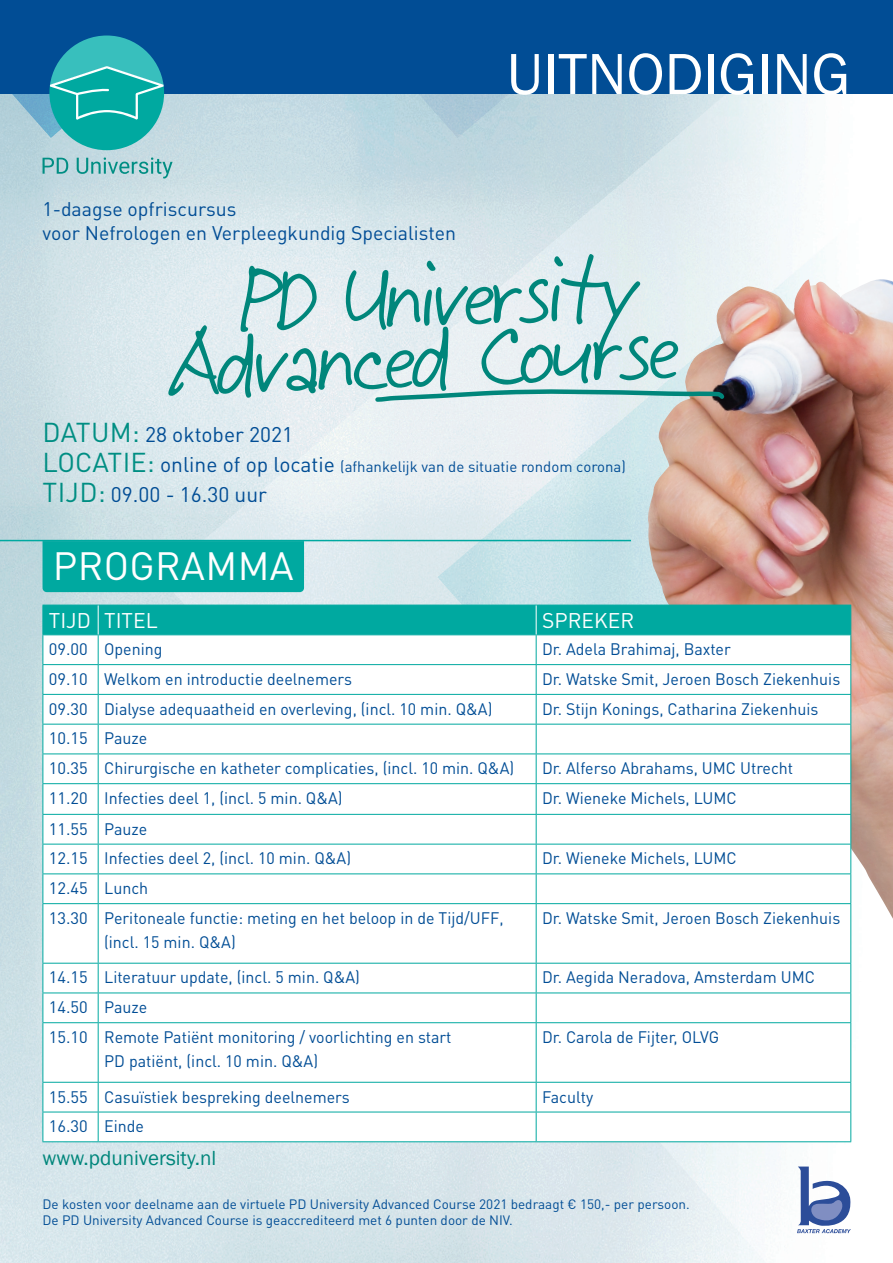
<style>
.page{position:relative;width:893px;height:1263px;background:#fff}
.page>*{position:absolute;margin:0;border:0;box-sizing:border-box;transform-origin:0 0}
.t1{font:92.25px "Jeff Script";color:#00867b}
.t2{font:60px "Franklin Gothic";color:#fff}
.t3{font:39px "DIN Pro";letter-spacing:.01em;color:#fff}
.t4{font:21px "DIN Pro";color:#014d95}
.t5{font:21px "Franklin Gothic";color:#00867b}
.t6{font:21px "DIN Pro";color:#fff}
.t7{font:19.5px/24px "DIN Pro";color:#014d95}
.t8{font:16.5px/29.7px "DIN Pro";color:#014d95}
.t9{font:15px "DIN Pro";color:#014d95}
.t10{font:13.5px/16.5px "DIN Pro";color:#014d95}
.s1{font-size:27px;color:#008e83}
.s2{font-size:21px}
</style>
<div class="page">
<img style="left:0;top:94px;width:852px;height:1169px">
<div style="left:0;top:0;width:893px;height:94px;background:#014d95"></div>
<svg style="left:43px;top:158px;width:25px;height:16px"></svg>
<svg style="left:77px;top:157px;width:96px;height:21px"></svg>
<svg style="left:49px;top:36px;width:115px;height:114px"></svg>
<div style="left:43px;top:541px;width:261px;height:51px;background:#00a9a0"></div>
<svg style="left:797px;top:1166px;width:55px;height:67px"></svg>
<img style="left:648px;top:279px;width:245px;height:640px">
<svg style="left:44px;top:784px;width:806px;height:357px"></svg>
<hr style="left:43px;top:783px;width:55px;height:1px;background:#00a9a0">
<hr style="left:43px;top:784px;width:1px;height:30px;background:#00a9a0">
<hr style="left:98px;top:783px;width:438px;height:1px;background:#00a9a0">
<hr style="left:98px;top:784px;width:1px;height:30px;background:#00a9a0">
<hr style="left:536px;top:783px;width:315px;height:1px;background:#00a9a0">
<hr style="left:536px;top:784px;width:1px;height:30px;background:#00a9a0">
<hr style="left:850px;top:784px;width:1px;height:30px;background:#00a9a0">
<hr style="left:43px;top:814px;width:55px;height:1px;background:#00a9a0">
<hr style="left:98px;top:814px;width:438px;height:1px;background:#00a9a0">
<hr style="left:536px;top:814px;width:315px;height:1px;background:#00a9a0">
<hr style="left:43px;top:844px;width:55px;height:1px;background:#00a9a0">
<hr style="left:98px;top:844px;width:438px;height:1px;background:#00a9a0">
<hr style="left:536px;top:844px;width:315px;height:1px;background:#00a9a0">
<hr style="left:43px;top:873px;width:55px;height:1px;background:#00a9a0">
<svg style="left:43px;top:815px;width:1px;height:88px"></svg>
<hr style="left:98px;top:873px;width:438px;height:1px;background:#00a9a0">
<svg style="left:98px;top:815px;width:1px;height:88px"></svg>
<hr style="left:536px;top:873px;width:315px;height:1px;background:#00a9a0">
<svg style="left:536px;top:815px;width:1px;height:88px"></svg>
<svg style="left:850px;top:815px;width:1px;height:88px"></svg>
<hr style="left:43px;top:903px;width:55px;height:1px;background:#00a9a0">
<hr style="left:43px;top:904px;width:1px;height:59px;background:#00a9a0">
<hr style="left:98px;top:903px;width:438px;height:1px;background:#00a9a0">
<hr style="left:98px;top:904px;width:1px;height:59px;background:#00a9a0">
<hr style="left:536px;top:903px;width:315px;height:1px;background:#00a9a0">
<hr style="left:536px;top:904px;width:1px;height:59px;background:#00a9a0">
<hr style="left:850px;top:904px;width:1px;height:59px;background:#00a9a0">
<hr style="left:43px;top:963px;width:55px;height:1px;background:#00a9a0">
<hr style="left:98px;top:963px;width:438px;height:1px;background:#00a9a0">
<hr style="left:536px;top:963px;width:315px;height:1px;background:#00a9a0">
<hr style="left:43px;top:992px;width:55px;height:1px;background:#00a9a0">
<svg style="left:43px;top:963px;width:1px;height:59px"></svg>
<hr style="left:98px;top:992px;width:438px;height:1px;background:#00a9a0">
<svg style="left:98px;top:963px;width:1px;height:59px"></svg>
<hr style="left:536px;top:992px;width:315px;height:1px;background:#00a9a0">
<svg style="left:536px;top:963px;width:1px;height:59px"></svg>
<svg style="left:850px;top:963px;width:1px;height:59px"></svg>
<hr style="left:43px;top:1022px;width:55px;height:1px;background:#00a9a0">
<hr style="left:43px;top:1023px;width:1px;height:59px;background:#00a9a0">
<hr style="left:98px;top:1022px;width:438px;height:1px;background:#00a9a0">
<hr style="left:98px;top:1023px;width:1px;height:59px;background:#00a9a0">
<hr style="left:536px;top:1022px;width:315px;height:1px;background:#00a9a0">
<hr style="left:536px;top:1023px;width:1px;height:59px;background:#00a9a0">
<hr style="left:850px;top:1023px;width:1px;height:59px;background:#00a9a0">
<hr style="left:43px;top:1082px;width:55px;height:1px;background:#00a9a0">
<hr style="left:98px;top:1082px;width:438px;height:1px;background:#00a9a0">
<hr style="left:536px;top:1082px;width:315px;height:1px;background:#00a9a0">
<hr style="left:43px;top:1112px;width:55px;height:1px;background:#00a9a0">
<svg style="left:43px;top:1083px;width:1px;height:58px"></svg>
<hr style="left:98px;top:1112px;width:438px;height:1px;background:#00a9a0">
<svg style="left:98px;top:1083px;width:1px;height:58px"></svg>
<hr style="left:536px;top:1112px;width:315px;height:1px;background:#00a9a0">
<svg style="left:536px;top:1083px;width:1px;height:58px"></svg>
<svg style="left:850px;top:1083px;width:1px;height:58px"></svg>
<hr style="left:43px;top:1141px;width:55px;height:1px;background:#00a9a0">
<hr style="left:98px;top:1141px;width:438px;height:1px;background:#00a9a0">
<hr style="left:536px;top:1141px;width:315px;height:1px;background:#00a9a0">
<svg style="left:43px;top:605px;width:808px;height:178px"></svg>
<hr style="left:0;top:540px;width:631px;height:1px;background:#00a9a0">
<svg style="left:373px;top:385px;width:355px;height:19px"></svg>
<p class="t7" style="left:43px;top:196px;width:415px">1-daagse opfriscursus<br>voor Nefrologen en Verpleegkundig Specialisten</p>
<h2 class="t2" style="left:507px;top:37px;width:345px">UITNODIGING</h2>
<h1 class="t1" style="left:237px;top:234px;width:398px;rotate:-2deg">PD University</h1>
<h1 class="t1" style="left:165px;top:297px;width:513px;rotate:-2deg">Advanced Course</h1>
<p class="t4" style="left:43px;top:420px;width:252px"><span class="s1">DATUM:</span> 28 oktober 2021</p>
<p class="t9" style="left:43px;top:456px;width:585px"><span class="s1">LOCATIE:</span> <span class="s2">online of op locatie</span> (afhankelijk van de situatie rondom corona)</p>
<p class="t4" style="left:43px;top:480px;width:226px"><span class="s1">TIJD:</span> 09.00 - 16.30 uur</p>
<h3 class="t3" style="left:53px;top:539px;width:242px">PROGRAMMA</h3>
<p class="t6" style="left:49px;top:606px;width:110px">TIJD TITEL</p>
<p class="t6" style="left:542px;top:606px;width:93px">SPREKER</p>
<p class="t8" style="left:49px;top:634px;width:115px">09.00 Opening</p>
<p class="t8" style="left:542px;top:634px;width:190px">Dr. Adela Brahimaj, Baxter</p>
<p class="t8" style="left:49px;top:663px;width:305px">09.10 Welkom en introductie deelnemers</p>
<p class="t8" style="left:542px;top:663px;width:300px">Dr. Watske Smit, Jeroen Bosch Ziekenhuis</p>
<p class="t8" style="left:49px;top:693px;width:445px">09.30 Dialyse adequaatheid en overleving, (incl. 10 min. Q&amp;A)</p>
<p class="t8" style="left:542px;top:693px;width:278px">Dr. Stijn Konings, Catharina Ziekenhuis</p>
<p class="t8" style="left:49px;top:723px;width:467px">10.15 Pauze<br>10.35 Chirurgische en katheter complicaties, (incl. 10 min. Q&amp;A)</p>
<p class="t8" style="left:542px;top:753px;width:252px">Dr. Alferso Abrahams, UMC Utrecht</p>
<p class="t8" style="left:49px;top:782px;width:295px">11.20 Infecties deel 1, (incl. 5 min. Q&amp;A)</p>
<p class="t8" style="left:542px;top:782px;width:196px">Dr. Wieneke Michels, LUMC</p>
<p class="t8" style="left:49px;top:813px;width:304px">11.55 Pauze<br>12.15 Infecties deel 2, (incl. 10 min. Q&amp;A)</p>
<p class="t8" style="left:542px;top:843px;width:196px">Dr. Wieneke Michels, LUMC</p>
<p class="t8" style="left:49px;top:873px;width:456px">12.45 Lunch<br>13.30 Peritoneale functie: meting en het beloop in de Tijd/UFF,</p>
<p class="t8" style="left:104px;top:926px;width:133px">(incl. 15 min. Q&amp;A)</p>
<p class="t8" style="left:542px;top:902px;width:300px">Dr. Watske Smit, Jeroen Bosch Ziekenhuis</p>
<p class="t8" style="left:49px;top:962px;width:313px">14.15 Literatuur update, (incl. 5 min. Q&amp;A)</p>
<p class="t8" style="left:542px;top:962px;width:274px">Dr. Aegida Neradova, Amsterdam UMC</p>
<p class="t8" style="left:49px;top:992px;width:404px">14.50 Pauze<br>15.10 Remote Patiënt monitoring / voorlichting en start</p>
<p class="t8" style="left:104px;top:1045px;width:215px">PD patiënt, (incl. 10 min. Q&amp;A)</p>
<p class="t8" style="left:542px;top:1021px;width:179px">Dr. Carola de Fijter, OLVG</p>
<p class="t8" style="left:49px;top:1081px;width:302px">15.55 Casuïstiek bespreking deelnemers</p>
<p class="t8" style="left:542px;top:1081px;width:53px">Faculty</p>
<p class="t8" style="left:49px;top:1111px;width:97px">16.30 Einde</p>
<p class="t5" style="left:43px;top:1145px;width:175px">www.pduniversity.nl</p>
<p class="t10" style="left:43px;top:1195px;width:649px">De kosten voor deelname aan de virtuele PD University Advanced Course 2021 bedraagt € 150,- per persoon.<br>De PD University Advanced Course is geaccrediteerd met 6 punten door de NIV.</p>
</div>
